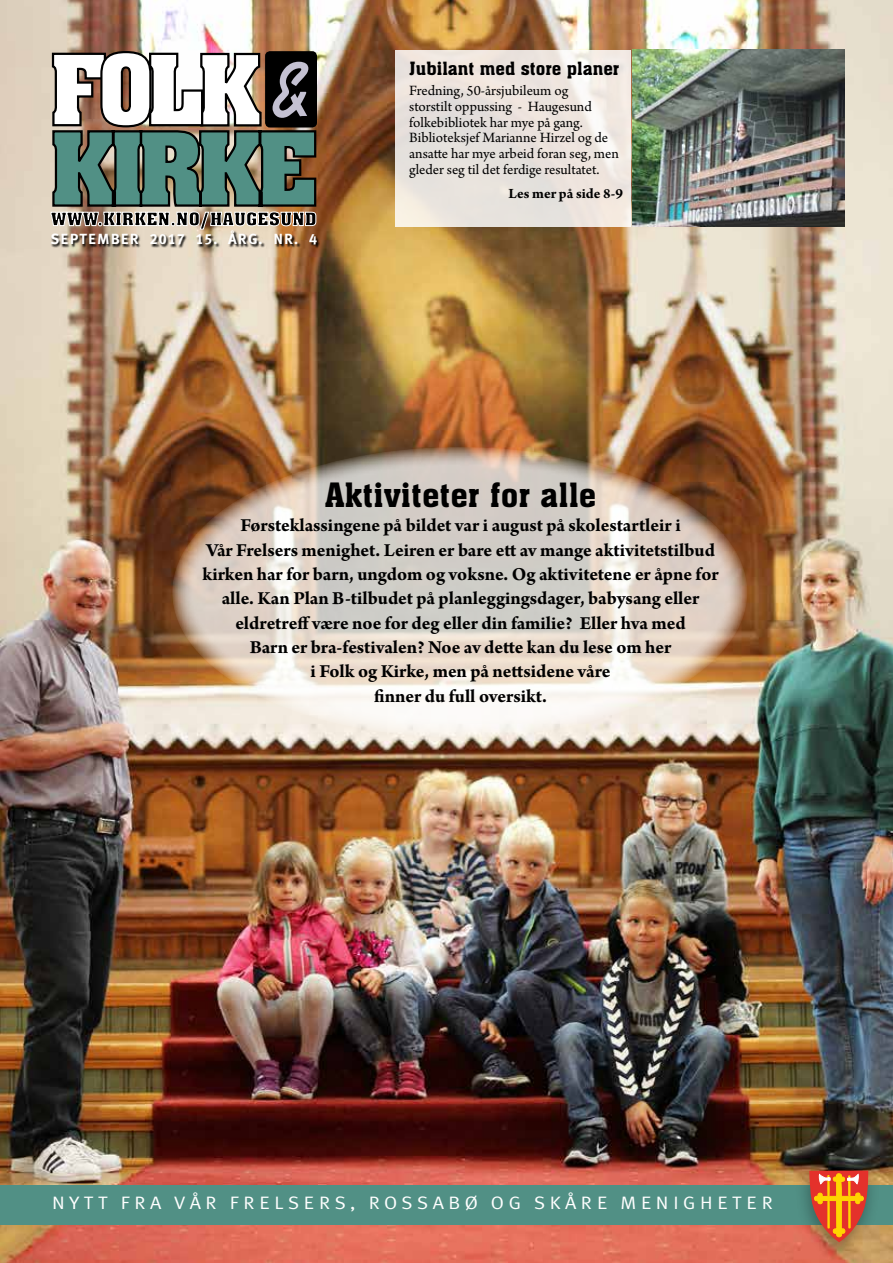
<style>
.page{position:relative;width:893px;height:1263px;background:#fff}
.page>*{position:absolute;margin:0;border:0;box-sizing:border-box;transform-origin:0 0}
.t1{font:33px "Aachen BT";color:#000}
.t2{font:700 19.5px/24.3px "Arno Pro";letter-spacing:-.005em;color:#000;text-align:center}
.t3{font:18px "Meta Plus Normal Caps";letter-spacing:.23em;color:#fff;scale:1.1 1}
.t4{font:18px "Aachen BT";color:#000}
.t5{font:15px/15.8px "Arno Pro";letter-spacing:-.005em;color:#000}
.t6{font:700 15px "Arno Pro";color:#000}
.t7{font:14.7px "Meta Plus Bold Caps";letter-spacing:.07em;color:#fff}
</style>
<div class="page">
<img style="left:0;top:0;width:893px;height:1263px">
<img style="left:51px;top:230px;width:269px;height:19px">
<div style="left:0;top:1185px;width:893px;height:40px;background:#519085"></div>
<div style="left:795px;top:1165px;width:86px;height:98px;background:#000;opacity:.3"></div>
<svg style="left:809px;top:1170px;width:59px;height:72px"></svg>
<svg style="left:51px;top:50px;width:266px;height:179px"></svg>
<svg style="left:395px;top:50px;width:236px;height:176px;fill:#ebe3dd"></svg>
<img style="left:632px;top:50px;width:212px;height:176px">
<svg style="left:172px;top:447px;width:575px;height:291px"></svg>
<p class="t7" style="left:51px;top:231px;width:268px">SEPTEMBER 2017 15. ÅRG. NR. 4</p>
<p class="t4" style="left:409px;top:57px;width:211px">Jubilant med store planer</p>
<p class="t5" style="left:409px;top:83px;width:211px">Fredning, 50-årsjubileum og<br>storstilt oppussing - Haugesund folkebibliotek har mye på gang.<br>Biblioteksjef Marianne Hirzel og de ansatte har mye arbeid foran seg, men gleder seg til det ferdige resultatet.</p>
<p class="t6" style="left:508px;top:185px;width:116px">Les mer på side 8-9</p>
<h1 class="t1" style="left:325px;top:474px;width:273px">Aktiviteter for alle</h1>
<p class="t2" style="left:202px;top:514px;width:518px">Førsteklassingene på bildet var i august på skolestartleir i<br>Vår Frelsers menighet. Leiren er bare ett av mange aktivitetstilbud kirken har for barn, ungdom og voksne. Og aktivitetene er åpne for alle. Kan Plan B-tilbudet på planleggingsdager, babysang eller eldretreff være noe for deg eller din familie? Eller hva med<br>Barn er bra-festivalen? Noe av dette kan du lese om her<br>i Folk og Kirke, men på nettsidene våre<br>finner du full oversikt.</p>
<p class="t3" style="left:52px;top:1193px;width:657px">NYTT FRA VÅR FRELSERS, ROSSABØ OG SKÅRE MENIGHETER</p>
</div>
